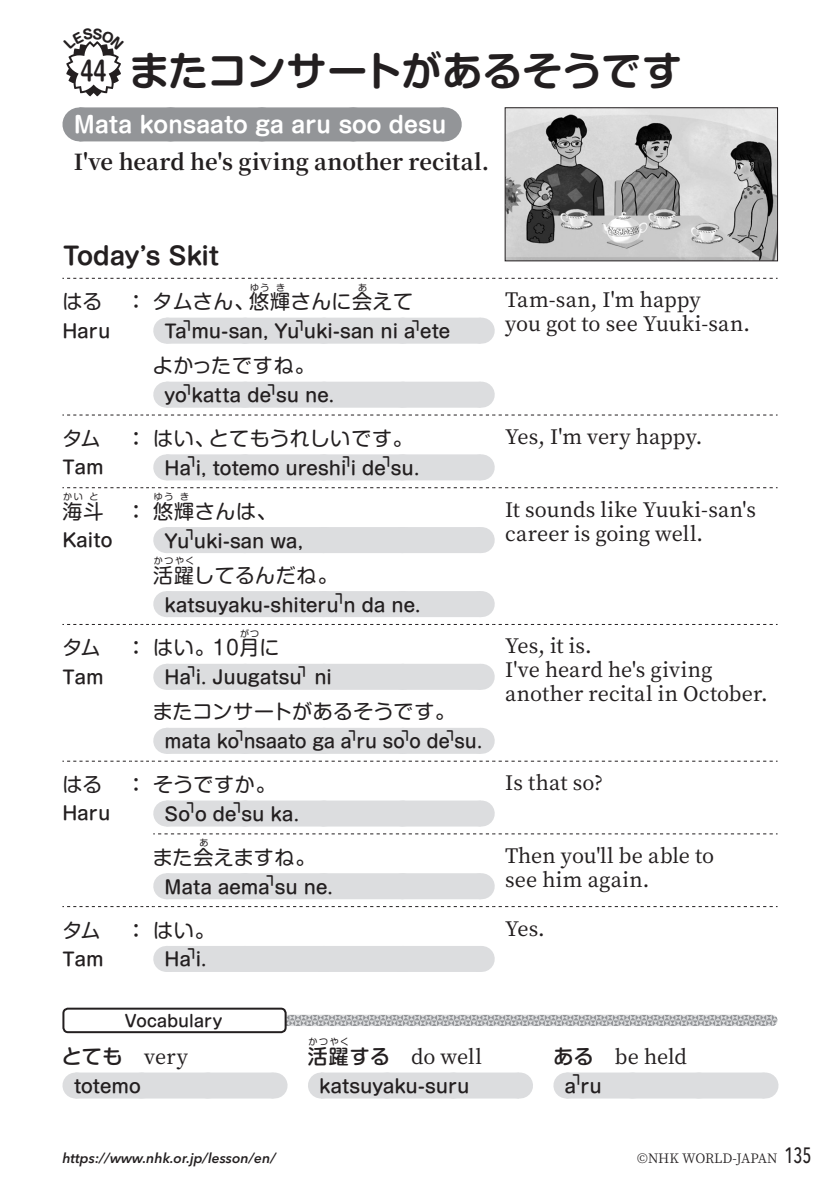
<style>
.page{position:relative;width:840px;height:1191px;background:#fff}
.page>*{position:absolute;margin:0;border:0;box-sizing:border-box;transform-origin:0 0}
.t1{font:700 40px "Shin M Go Pr 6 De";letter-spacing:-.01em;color:#231f20}
.t2{font:700 24px "Shin M Go Pr 6 De";letter-spacing:-.02em;color:#231f20}
.t3{font:700 22px "Noto Serif CJ Kjp";color:#231f20}
.t4{font:700 22px "Shin M Go Pr 6 De";letter-spacing:-.005em;color:#fff}
.t5{font:500 20px/24px "Noto Serif CJ Kjp";letter-spacing:.005em;color:#231f20}
.t6{font:20px "Shin M Go Pr 6";letter-spacing:.02em;color:#231f20}
.t7{font:500 20px "Shin M Go Pr 6";color:#231f20}
.t8{font:500 18px "Shin M Go Pr 6";color:#231f20}
.t9{font:500 16px "Shin M Go Pr 6";letter-spacing:.005em;color:#231f20}
.t10{font:italic 600 14px "Avenir Next LT Pro";color:#231f20}
.t11{font:500 14px "Shin M Go Pr 6";color:#231f20}
.t12{font:13px "Noto Serif CJ Kjp";letter-spacing:-.015em;color:#231f20}
.t13{font:9px "Shin M Go Pro";letter-spacing:.165em;color:#231f20}
.t14{font:9px "Shin M Go Pr 6";color:#231f20}
.s1{font-size:26px}
.s2{font-family:"Shin M Go Pr 6 De";font-weight:700}
.s3{font-family:"Noto Serif CJ Kjp"}
.s4{font-family:"Shin M Go Pr 6"}
.s5{font-family:"Avenir Next LT Pro";font-weight:500;font-stretch:condensed;font-size:22px}
</style>
<div class="page">
<svg style="left:62px;top:278px;width:715px;height:1px"></svg>
<svg style="left:62px;top:414px;width:715px;height:1px"></svg>
<svg style="left:62px;top:487px;width:715px;height:1px"></svg>
<svg style="left:62px;top:624px;width:715px;height:1px"></svg>
<svg style="left:62px;top:761px;width:715px;height:1px"></svg>
<svg style="left:153px;top:833px;width:624px;height:1px"></svg>
<svg style="left:62px;top:906px;width:715px;height:1px"></svg>
<div style="left:166px;top:318px;width:314px;height:26px;background:#dcdddf"></div>
<svg style="left:249px;top:343px;width:192px;height:1px"></svg>
<svg style="left:480px;top:318px;width:1px;height:26px"></svg>
<div style="left:166px;top:382px;width:314px;height:26px;background:#dcdddf"></div>
<svg style="left:480px;top:382px;width:1px;height:26px"></svg>
<div style="left:166px;top:454px;width:314px;height:26px;background:#dcdddf"></div>
<svg style="left:248px;top:454px;width:193px;height:1px"></svg>
<svg style="left:480px;top:454px;width:1px;height:26px"></svg>
<div style="left:166px;top:527px;width:314px;height:26px;background:#dcdddf"></div>
<svg style="left:480px;top:527px;width:1px;height:26px"></svg>
<div style="left:166px;top:591px;width:314px;height:26px;background:#dcdddf"></div>
<svg style="left:480px;top:591px;width:1px;height:26px"></svg>
<div style="left:166px;top:664px;width:314px;height:26px;background:#dcdddf"></div>
<svg style="left:480px;top:664px;width:1px;height:26px"></svg>
<div style="left:166px;top:728px;width:314px;height:26px;background:#dcdddf"></div>
<svg style="left:480px;top:728px;width:1px;height:26px"></svg>
<div style="left:166px;top:800px;width:314px;height:26px;background:#dcdddf"></div>
<svg style="left:246px;top:800px;width:195px;height:1px"></svg>
<svg style="left:480px;top:800px;width:1px;height:26px"></svg>
<div style="left:166px;top:873px;width:314px;height:26px;background:#dcdddf"></div>
<svg style="left:480px;top:873px;width:1px;height:26px"></svg>
<div style="left:166px;top:946px;width:314px;height:26px;background:#dcdddf"></div>
<svg style="left:480px;top:946px;width:1px;height:26px"></svg>
<svg style="left:286px;top:1014px;width:491px;height:12px;background:#bcbdbf"></svg>
<div style="left:62px;top:1007px;width:224px;height:26px;border:2px solid #231f20;border-radius:5px"></div>
<div style="left:75px;top:1072px;width:198px;height:26px;background:#dcdddf"></div>
<svg style="left:143px;top:1072px;width:97px;height:1px"></svg>
<svg style="left:273px;top:1072px;width:1px;height:26px"></svg>
<div style="left:321px;top:1072px;width:197px;height:26px;background:#dcdddf"></div>
<svg style="left:388px;top:1072px;width:98px;height:1px"></svg>
<svg style="left:518px;top:1072px;width:1px;height:26px"></svg>
<div style="left:566px;top:1072px;width:198px;height:26px;background:#dcdddf"></div>
<svg style="left:634px;top:1072px;width:97px;height:1px"></svg>
<svg style="left:764px;top:1072px;width:1px;height:26px"></svg>
<img style="left:506px;top:109px;width:269px;height:150px">
<div style="left:504px;top:107px;width:273px;height:154px;border:1px solid #231f20"></div>
<div style="left:79px;top:107px;width:364px;height:34px;background:#939598"></div>
<svg style="left:170px;top:107px;width:228px;height:1px"></svg>
<hr style="left:443px;top:107px;width:1px;height:34px;background:#939598">
<svg style="left:66px;top:41px;width:55px;height:55px"></svg>
<h1 class="t1" style="left:81px;top:38px;width:602px"><span class="s1">44</span> またコンサートがあるそうです</h1>
<p class="t4" style="left:74px;top:106px;width:374px">Mata konsaato ga aru soo desu</p>
<p class="t3" style="left:74px;top:149px;width:416px">I've heard he's giving another recital.</p>
<p class="t2" style="left:63px;top:236px;width:157px">Today’s Skit</p>
<p class="t6" style="left:62px;top:285px;width:42px">はる</p>
<p class="t8" style="left:62px;top:316px;width:49px">Haru</p>
<p class="t6" style="left:62px;top:422px;width:40px">タム</p>
<p class="t8" style="left:62px;top:453px;width:43px">Tam</p>
<p class="t13" style="left:63px;top:489px;width:21px">かい</p>
<p class="t13" style="left:89px;top:489px;width:10px">と</p>
<p class="t8" style="left:62px;top:525px;width:52px">Kaito</p>
<p class="t6" style="left:62px;top:495px;width:42px">海斗</p>
<p class="t6" style="left:62px;top:631px;width:40px">タム</p>
<p class="t8" style="left:62px;top:662px;width:43px">Tam</p>
<p class="t6" style="left:62px;top:768px;width:42px">はる</p>
<p class="t8" style="left:62px;top:799px;width:49px">Haru</p>
<p class="t6" style="left:62px;top:913px;width:40px">タム</p>
<p class="t8" style="left:62px;top:944px;width:43px">Tam</p>
<p class="t13" style="left:250px;top:280px;width:21px">ゆう</p>
<p class="t13" style="left:276px;top:280px;width:10px">き</p>
<p class="t13" style="left:358px;top:280px;width:10px">あ</p>
<p class="t8" style="left:164px;top:317px;width:287px">Ta mu-san, Yu uki-san ni a ete</p>
<p class="t6" style="left:126px;top:285px;width:288px"><span class="s2">：</span>タムさん、悠輝さんに会えて</p>
<p class="t11" style="left:182px;top:312px;width:15px">⎤</p>
<p class="t11" style="left:294px;top:312px;width:15px">⎤</p>
<p class="t11" style="left:410px;top:312px;width:15px">⎤</p>
<p class="t6" style="left:153px;top:349px;width:163px">よかったですね。</p>
<p class="t8" style="left:164px;top:381px;width:171px">yo katta de su ne.</p>
<p class="t11" style="left:182px;top:376px;width:15px">⎤</p>
<p class="t11" style="left:266px;top:376px;width:15px">⎤</p>
<p class="t6" style="left:126px;top:422px;width:288px"><span class="s2">：</span>はい、とてもうれしいです。</p>
<p class="t8" style="left:164px;top:453px;width:256px">Ha i, totemo ureshi i de su.</p>
<p class="t11" style="left:186px;top:448px;width:15px">⎤</p>
<p class="t11" style="left:341px;top:448px;width:15px">⎤</p>
<p class="t11" style="left:381px;top:448px;width:15px">⎤</p>
<p class="t13" style="left:154px;top:489px;width:21px">ゆう</p>
<p class="t13" style="left:180px;top:489px;width:10px">き</p>
<p class="t8" style="left:164px;top:526px;width:140px">Yu uki-san wa,</p>
<p class="t6" style="left:126px;top:495px;width:152px"><span class="s2">：</span>悠輝さんは、</p>
<p class="t11" style="left:185px;top:521px;width:15px">⎤</p>
<p class="t6" style="left:153px;top:559px;width:186px">活躍してるんだね。</p>
<p class="t13" style="left:154px;top:553px;width:42px">かつやく</p>
<p class="t8" style="left:164px;top:590px;width:257px">katsuyaku-shiteru n da ne.</p>
<p class="t11" style="left:334px;top:585px;width:15px">⎤</p>
<p class="t13" style="left:240px;top:626px;width:21px">がつ</p>
<p class="t8" style="left:164px;top:663px;width:139px">Ha i. Juugatsu</p>
<p class="t6" style="left:126px;top:631px;width:154px"><span class="s2">：</span>はい。10月に</p>
<p class="t11" style="left:186px;top:658px;width:15px">⎤</p>
<p class="t11" style="left:297px;top:658px;width:15px">⎤</p>
<p class="t8" style="left:314px;top:663px;width:19px">ni</p>
<p class="t6" style="left:153px;top:695px;width:304px">またコンサートがあるそうです。</p>
<p class="t8" style="left:164px;top:727px;width:319px">mata ko nsaato ga a ru so o de su.</p>
<p class="t11" style="left:234px;top:722px;width:15px">⎤</p>
<p class="t11" style="left:347px;top:722px;width:15px">⎤</p>
<p class="t11" style="left:400px;top:722px;width:15px">⎤</p>
<p class="t11" style="left:445px;top:722px;width:15px">⎤</p>
<p class="t6" style="left:126px;top:768px;width:151px"><span class="s2">：</span>そうですか。</p>
<p class="t8" style="left:164px;top:799px;width:136px">So o de su ka.</p>
<p class="t11" style="left:185px;top:794px;width:15px">⎤</p>
<p class="t11" style="left:232px;top:794px;width:15px">⎤</p>
<p class="t13" style="left:199px;top:835px;width:10px">あ</p>
<p class="t8" style="left:164px;top:872px;width:170px">Mata aema su ne.</p>
<p class="t6" style="left:153px;top:841px;width:164px">また会えますね。</p>
<p class="t11" style="left:265px;top:867px;width:15px">⎤</p>
<p class="t6" style="left:126px;top:913px;width:90px"><span class="s2">：</span>はい。</p>
<p class="t8" style="left:164px;top:945px;width:43px">Ha i.</p>
<p class="t11" style="left:186px;top:940px;width:15px">⎤</p>
<p class="t9" style="left:125px;top:1007px;width:99px">Vocabulary</p>
<p class="t7" style="left:62px;top:1040px;width:128px">とても　<span class="s3">very</span></p>
<p class="t8" style="left:74px;top:1071px;width:69px">totemo</p>
<p class="t14" style="left:308px;top:1034px;width:42px">かつやく</p>
<p class="t8" style="left:319px;top:1071px;width:152px">katsuyaku-suru</p>
<p class="t5" style="left:308px;top:1045px;width:175px"><span class="s4">活躍する　</span>do well</p>
<p class="t5" style="left:505px;top:288px;width:246px">Tam-san, I'm happy<br>you got to see Yuuki-san.</p>
<p class="t5" style="left:505px;top:425px;width:198px">Yes, I'm very happy.</p>
<p class="t5" style="left:505px;top:498px;width:252px">It sounds like Yuuki-san's career is going well.</p>
<p class="t5" style="left:505px;top:634px;width:264px">Yes, it is.<br>I've heard he's giving another recital in October.</p>
<p class="t5" style="left:505px;top:771px;width:99px">Is that so?</p>
<p class="t5" style="left:505px;top:844px;width:210px">Then you'll be able to see him again.</p>
<p class="t5" style="left:505px;top:916px;width:41px">Yes.</p>
<p class="t5" style="left:553px;top:1045px;width:135px"><span class="s4">ある　</span>be held</p>
<p class="t8" style="left:564px;top:1071px;width:39px">aru</p>
<p class="t11" style="left:571px;top:1066px;width:15px">⎤</p>
<p class="t10" style="left:62px;top:1149px;width:215px">https://www.nhk.or.jp/lesson/en/</p>
<p class="t12" style="left:637px;top:1150px;width:176px">©NHK WORLD-JAPAN <span class="s5">135</span></p>
</div>
